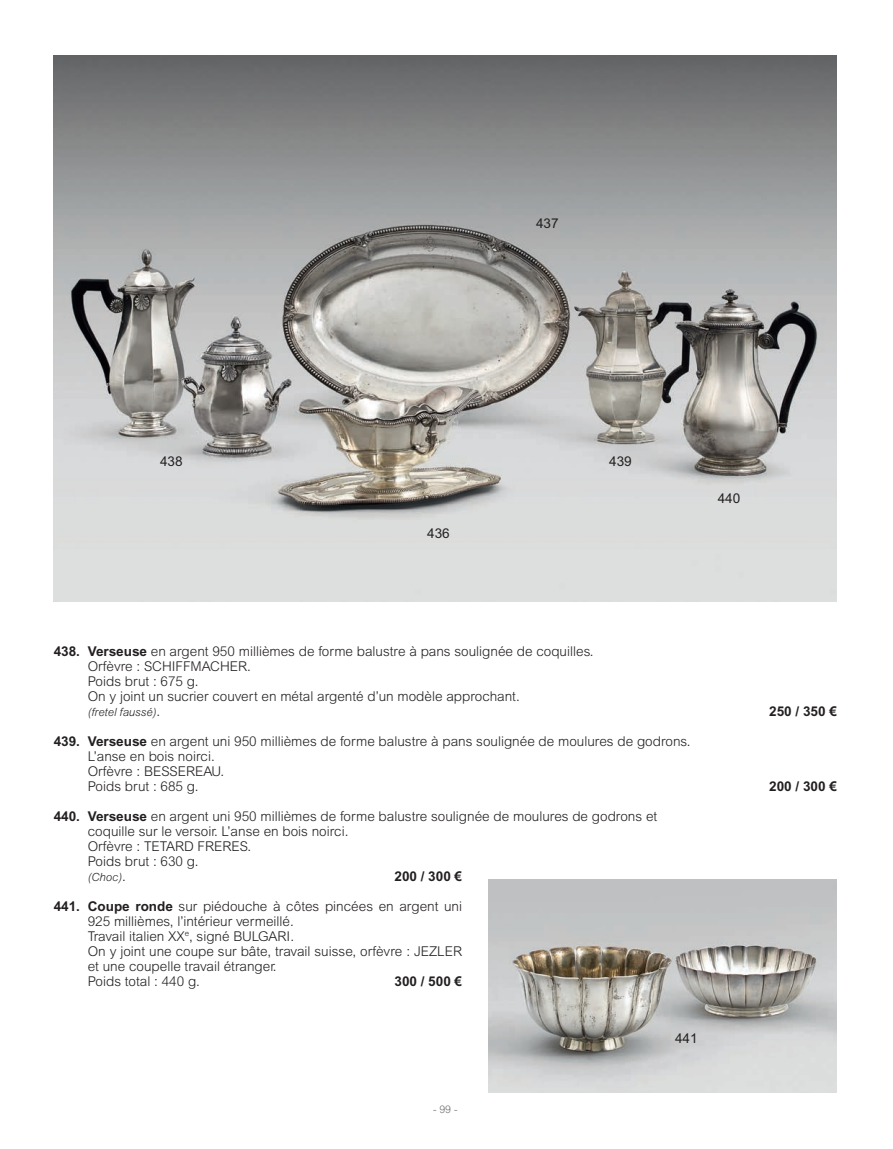
<style>
.page{position:relative;width:893px;height:1149px;background:#fff}
.page>*{position:absolute;margin:0;border:0;box-sizing:border-box;transform-origin:0 0}
.t1{font:300 13.5px/15px "Arial MT Std";color:#231f20}
.t2{font:700 13.5px "Arial MT Std";color:#231f20}
.t3{font:13.5px "Arial MT Std";color:#231f20}
.t4{font:italic 300 11.25px "Arial MT Std";color:#231f20}
.t5{font:300 10.5px "Arial MT Std";color:#6c6d70}
.s1{font-weight:700}
.s2{font-style:normal;font-size:13.5px}
</style>
<div class="page">
<img style="left:488px;top:880px;width:348px;height:212px">
<img style="left:54px;top:55px;width:782px;height:547px">
<p class="t3" style="left:160px;top:454px;width:24px">438</p>
<p class="t3" style="left:536px;top:216px;width:24px">437</p>
<p class="t3" style="left:427px;top:525px;width:24px">436</p>
<p class="t3" style="left:609px;top:454px;width:24px">439</p>
<p class="t3" style="left:717px;top:490px;width:24px">440</p>
<p class="t1" style="left:88px;top:644px;width:507px;text-indent:-34px"><span class="s1">438. Verseuse</span> en argent 950 millièmes de forme balustre à pans soulignée de coquilles.<br>Orfèvre : SCHIFFMACHER.<br>Poids brut : 675 g.<br>On y joint un sucrier couvert en métal argenté d’un modèle approchant.</p>
<p class="t4" style="left:88px;top:705px;width:74px">(fretel faussé)<span class="s2">.</span></p>
<p class="t2" style="left:768px;top:703px;width:69px">250 / 350 €</p>
<p class="t1" style="left:88px;top:734px;width:604px;text-indent:-34px"><span class="s1">439. Verseuse</span> en argent uni 950 millièmes de forme balustre à pans soulignée de moulures de godrons.<br>L’anse en bois noirci.<br>Orfèvre : BESSEREAU.<br>Poids brut : 685 g.</p>
<p class="t2" style="left:768px;top:778px;width:69px">200 / 300 €</p>
<p class="t1" style="left:88px;top:809px;width:570px;text-indent:-34px"><span class="s1">440. Verseuse</span> en argent uni 950 millièmes de forme balustre soulignée de moulures de godrons et coquille sur le versoir. L’anse en bois noirci.<br>Orfèvre : TETARD FRERES.<br>Poids brut : 630 g.</p>
<p class="t4" style="left:88px;top:870px;width:40px">(Choc)<span class="s2">.</span></p>
<p class="t2" style="left:394px;top:868px;width:69px">200 / 300 €</p>
<p class="t1" style="left:88px;top:899px;width:376px;text-indent:-34px"><span class="s1">441. Coupe ronde</span> sur piédouche à côtes pincées en argent uni 925 millièmes, l’intérieur vermeillé.<br>Travail italien XX<sup>e</sup>, signé BULGARI.<br>On y joint une coupe sur bâte, travail suisse, orfèvre : JEZLER et une coupelle travail étranger.<br>Poids total : 440 g.</p>
<p class="t2" style="left:394px;top:973px;width:69px">300 / 500 €</p>
<p class="t3" style="left:674px;top:1030px;width:24px">441</p>
<p class="t5" style="left:433px;top:1103px;width:26px">- 99 -</p>
</div>
